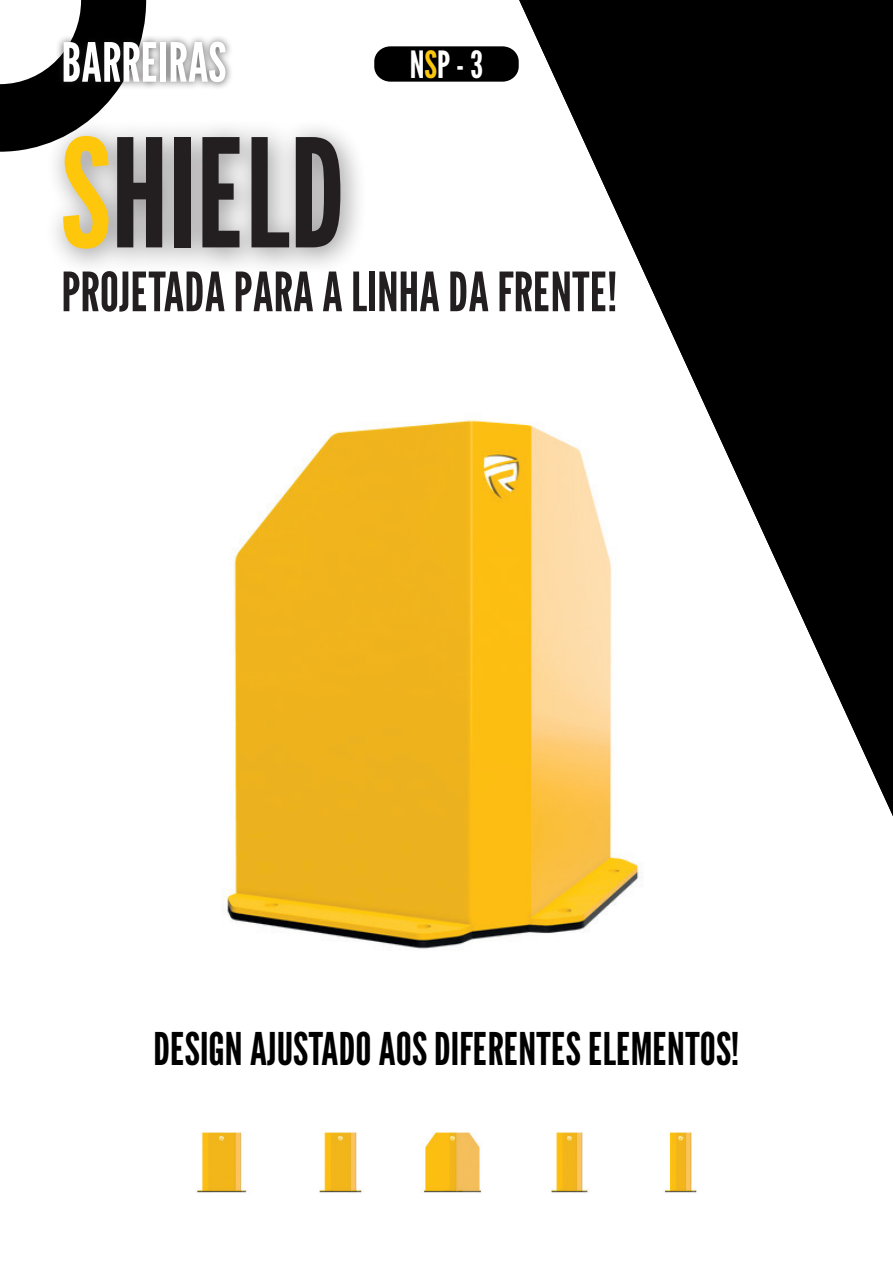
<style>
.page{position:relative;width:893px;height:1263px;background:#fff}
.page>*{position:absolute;margin:0;border:0;box-sizing:border-box;transform-origin:0 0}
.t1{font:150px "League Gothic";color:#231f20}
.t2{font:54px "League Gothic";color:#231f20}
.t3{font:54px "League Gothic";color:#fff}
.t4{font:45px "League Gothic";color:#000}
.t5{font:37.5px "League Gothic";color:#fff}
.s1{color:#fbc60e}
.s2{color:#fec70c}
</style>
<div class="page">
<svg style="left:0;top:0;width:146px;height:152px"></svg>
<svg style="left:519px;top:0;width:374px;height:797px;fill:#000001"></svg>
<img style="left:221px;top:335px;width:432px;height:614px">
<div style="left:45px;top:117px;width:324px;height:159px;background:#231f20;opacity:.5"></div>
<img style="left:196px;top:1132px;width:501px;height:61px">
<div style="left:55px;top:34px;width:179px;height:56px;background:#231f20;opacity:.75"></div>
<div style="left:374px;top:46px;width:145px;height:36px;background:#000001;border-radius:16px"></div>
<img style="left:884px;top:797px;width:9px;height:19px">
<p class="t3" style="left:61px;top:25px;width:167px">BARREIRAS</p>
<p class="t5" style="left:410px;top:38px;width:75px">N<span class="s1">S</span>P - 3</p>
<h1 class="t1" style="left:60px;top:90px;width:287px"><span class="s2">S</span>HIELD</h1>
<p class="t2" style="left:61px;top:254px;width:557px">PROJETADA PARA A LINHA DA FRENTE!</p>
<p class="t4" style="left:153px;top:1017px;width:587px">DESIGN AJUSTADO AOS DIFERENTES ELEMENTOS!</p>
</div>
